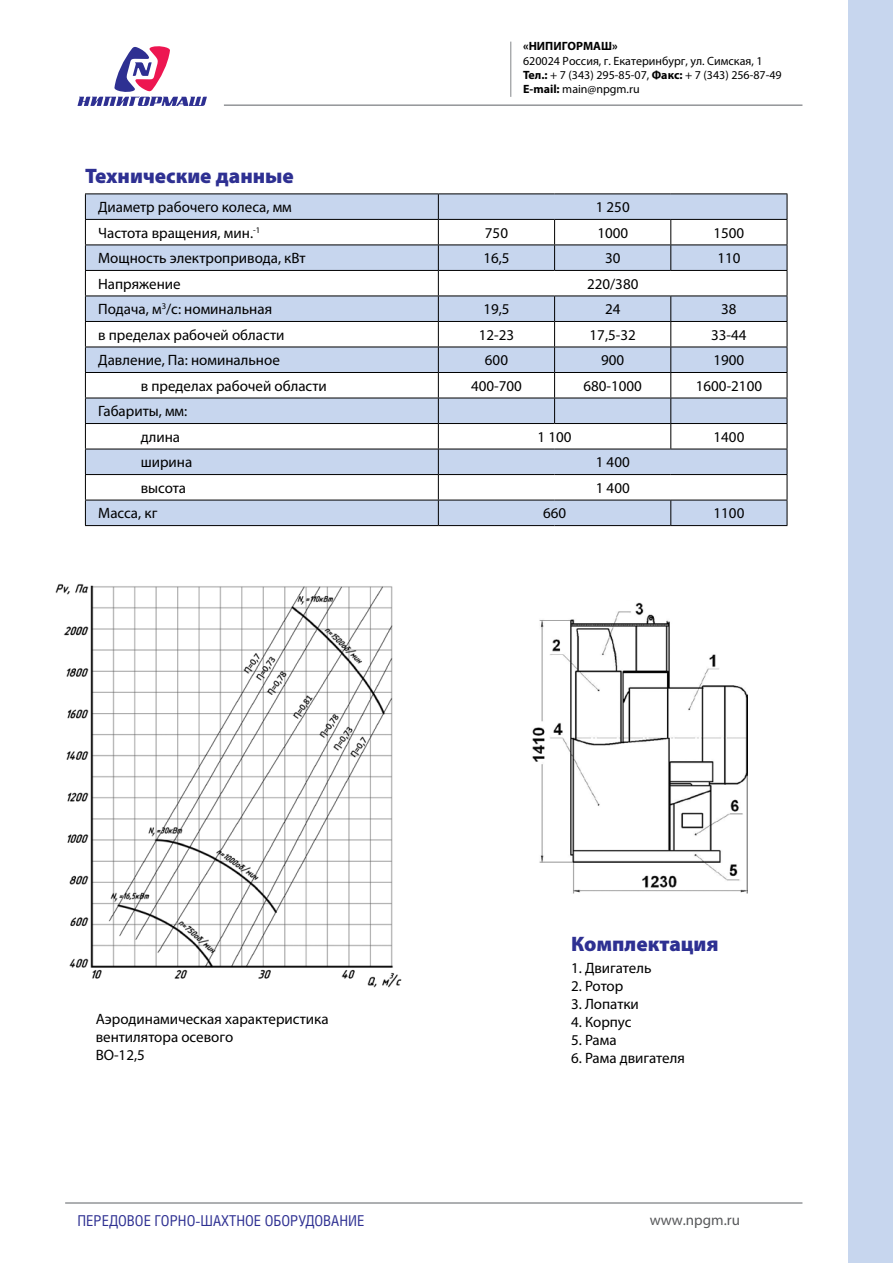
<style>
.page{position:relative;width:893px;height:1263px;background:#fff}
.page>*{position:absolute;margin:0;border:0;box-sizing:border-box;transform-origin:0 0}
.t1{font:900 21px "Myriad Pro";color:#2e3092}
.t2{font:15px/18px "Myriad Pro";color:#000}
.t3{font:15px "Helios Cond";color:#2e3092}
.t4{font:15px "Myriad Pro";color:#58595b}
.t5{font:12px/14.5px "Myriad Pro";color:#000}
.t6{font:700 12px "Myriad Pro";color:#000}
.s1{font-weight:700}
</style>
<div class="page">
<hr style="left:65px;top:1202px;width:737px;height:2px;background:#939598">
<svg style="left:78px;top:46px;width:129px;height:60px"></svg>
<hr style="left:224px;top:104px;width:578px;height:2px;background:#939598">
<hr style="left:510px;top:42px;width:1px;height:55px;background:#939598">
<div style="left:848px;top:0;width:45px;height:1263px;background:#c7d6ee"></div>
<img style="left:55px;top:584px;width:347px;height:404px">
<img style="left:532px;top:602px;width:215px;height:291px">
<svg style="left:86px;top:194px;width:701px;height:331px;fill:#c7d6ee"></svg>
<svg style="left:86px;top:424px;width:701px;height:76px"></svg>
<hr style="left:85px;top:193px;width:353px;height:1px;background:#000">
<hr style="left:438px;top:193px;width:117px;height:1px;background:#000">
<hr style="left:555px;top:193px;width:116px;height:1px;background:#000">
<hr style="left:671px;top:193px;width:116px;height:1px;background:#000">
<hr style="left:85px;top:219px;width:353px;height:1px;background:#000">
<hr style="left:438px;top:219px;width:117px;height:1px;background:#000">
<hr style="left:555px;top:219px;width:116px;height:1px;background:#000">
<hr style="left:671px;top:219px;width:116px;height:1px;background:#000">
<hr style="left:85px;top:245px;width:353px;height:1px;background:#000">
<hr style="left:438px;top:245px;width:117px;height:1px;background:#000">
<hr style="left:555px;top:245px;width:116px;height:1px;background:#000">
<svg style="left:554px;top:220px;width:1px;height:50px"></svg>
<hr style="left:671px;top:245px;width:116px;height:1px;background:#000">
<svg style="left:670px;top:220px;width:1px;height:50px"></svg>
<hr style="left:85px;top:270px;width:353px;height:1px;background:#000">
<hr style="left:438px;top:270px;width:117px;height:1px;background:#000">
<hr style="left:555px;top:270px;width:116px;height:1px;background:#000">
<hr style="left:671px;top:270px;width:116px;height:1px;background:#000">
<hr style="left:85px;top:296px;width:353px;height:1px;background:#000">
<hr style="left:438px;top:296px;width:117px;height:1px;background:#000">
<hr style="left:555px;top:296px;width:116px;height:1px;background:#000">
<hr style="left:671px;top:296px;width:116px;height:1px;background:#000">
<hr style="left:85px;top:321px;width:353px;height:1px;background:#000">
<hr style="left:438px;top:321px;width:117px;height:1px;background:#000">
<hr style="left:555px;top:321px;width:116px;height:1px;background:#000">
<hr style="left:671px;top:321px;width:116px;height:1px;background:#000">
<hr style="left:85px;top:347px;width:353px;height:1px;background:#000">
<hr style="left:438px;top:347px;width:117px;height:1px;background:#000">
<hr style="left:555px;top:347px;width:116px;height:1px;background:#000">
<hr style="left:671px;top:347px;width:116px;height:1px;background:#000">
<hr style="left:85px;top:372px;width:353px;height:1px;background:#000">
<hr style="left:438px;top:372px;width:117px;height:1px;background:#000">
<hr style="left:555px;top:372px;width:116px;height:1px;background:#000">
<hr style="left:671px;top:372px;width:116px;height:1px;background:#000">
<hr style="left:85px;top:398px;width:353px;height:1px;background:#000">
<hr style="left:438px;top:398px;width:117px;height:1px;background:#000">
<hr style="left:555px;top:398px;width:116px;height:1px;background:#000">
<svg style="left:554px;top:296px;width:1px;height:127px"></svg>
<hr style="left:671px;top:398px;width:116px;height:1px;background:#000">
<hr style="left:85px;top:423px;width:353px;height:1px;background:#000">
<hr style="left:438px;top:423px;width:117px;height:1px;background:#000">
<hr style="left:555px;top:423px;width:116px;height:1px;background:#000">
<hr style="left:671px;top:423px;width:116px;height:1px;background:#000">
<svg style="left:670px;top:296px;width:1px;height:153px"></svg>
<hr style="left:85px;top:449px;width:353px;height:1px;background:#000">
<hr style="left:438px;top:449px;width:117px;height:1px;background:#000">
<hr style="left:555px;top:449px;width:116px;height:1px;background:#000">
<hr style="left:671px;top:449px;width:116px;height:1px;background:#000">
<hr style="left:85px;top:474px;width:353px;height:1px;background:#000">
<hr style="left:438px;top:474px;width:117px;height:1px;background:#000">
<hr style="left:555px;top:474px;width:116px;height:1px;background:#000">
<hr style="left:671px;top:474px;width:116px;height:1px;background:#000">
<hr style="left:85px;top:500px;width:353px;height:1px;background:#000">
<svg style="left:85px;top:194px;width:1px;height:331px"></svg>
<hr style="left:438px;top:500px;width:117px;height:1px;background:#000">
<svg style="left:438px;top:194px;width:1px;height:331px"></svg>
<hr style="left:555px;top:500px;width:116px;height:1px;background:#000">
<hr style="left:671px;top:500px;width:116px;height:1px;background:#000">
<svg style="left:670px;top:500px;width:1px;height:25px"></svg>
<svg style="left:787px;top:194px;width:1px;height:331px"></svg>
<hr style="left:85px;top:525px;width:353px;height:1px;background:#000">
<hr style="left:438px;top:525px;width:117px;height:1px;background:#000">
<hr style="left:555px;top:525px;width:116px;height:1px;background:#000">
<hr style="left:671px;top:525px;width:116px;height:1px;background:#000">
<p class="t6" style="left:523px;top:38px;width:96px">«НИПИГОРМАШ»</p>
<p class="t5" style="left:523px;top:53px;width:260px">620024 Россия, г. Екатеринбург, ул. Симская, 1<br><span class="s1">Тел.:</span> + 7 (343) 295-85-07, <span class="s1">Факс:</span> + 7 (343) 256-87-49<br><span class="s1">E-mail:</span> main@npgm.ru</p>
<h1 class="t1" style="left:85px;top:164px;width:210px">Технические данные</h1>
<p class="t2" style="left:98px;top:198px;width:195px">Диаметр рабочего колеса, мм</p>
<p class="t2" style="left:596px;top:198px;width:35px">1 250</p>
<p class="t2" style="left:98px;top:223px;width:164px">Частота вращения, мин.<sup>-1</sup></p>
<p class="t2" style="left:485px;top:223px;width:25px">750</p>
<p class="t2" style="left:597px;top:223px;width:32px">1000</p>
<p class="t2" style="left:713px;top:223px;width:32px">1500</p>
<p class="t2" style="left:98px;top:249px;width:209px">Мощность электропривода, кВт</p>
<p class="t2" style="left:483px;top:249px;width:28px">16,5</p>
<p class="t2" style="left:605px;top:249px;width:17px">30</p>
<p class="t2" style="left:717px;top:249px;width:25px">110</p>
<p class="t2" style="left:98px;top:275px;width:84px">Напряжение</p>
<p class="t2" style="left:587px;top:275px;width:53px">220/380</p>
<p class="t2" style="left:98px;top:300px;width:175px">Подача, м<sup>3</sup>/с: номинальная</p>
<p class="t2" style="left:483px;top:300px;width:28px">19,5</p>
<p class="t2" style="left:605px;top:300px;width:17px">24</p>
<p class="t2" style="left:721px;top:300px;width:17px">38</p>
<p class="t2" style="left:98px;top:326px;width:188px">в пределах рабочей области</p>
<p class="t2" style="left:479px;top:326px;width:37px">12-23</p>
<p class="t2" style="left:590px;top:326px;width:48px">17,5-32</p>
<p class="t2" style="left:711px;top:326px;width:37px">33-44</p>
<p class="t2" style="left:98px;top:351px;width:183px">Давление, Па: номинальное</p>
<p class="t2" style="left:485px;top:351px;width:25px">600</p>
<p class="t2" style="left:601px;top:351px;width:25px">900</p>
<p class="t2" style="left:714px;top:351px;width:32px">1900</p>
<p class="t2" style="left:141px;top:377px;width:188px">в пределах рабочей области</p>
<p class="t2" style="left:471px;top:377px;width:52px">400-700</p>
<p class="t2" style="left:583px;top:377px;width:60px">680-1000</p>
<p class="t2" style="left:696px;top:377px;width:68px">1600-2100</p>
<p class="t2" style="left:141px;top:398px;width:48px;line-height:25.5px;text-indent:-43px">Габариты, мм: длина</p>
<p class="t2" style="left:538px;top:428px;width:35px">1 100</p>
<p class="t2" style="left:714px;top:428px;width:32px">1400</p>
<p class="t2" style="left:141px;top:453px;width:53px">ширина</p>
<p class="t2" style="left:596px;top:453px;width:35px">1 400</p>
<p class="t2" style="left:141px;top:479px;width:47px">высота</p>
<p class="t2" style="left:596px;top:479px;width:35px">1 400</p>
<p class="t2" style="left:98px;top:504px;width:61px">Масса, кг</p>
<p class="t2" style="left:543px;top:504px;width:25px">660</p>
<p class="t2" style="left:714px;top:504px;width:32px">1100</p>
<p class="t2" style="left:96px;top:1010px;width:235px">Аэродинамическая характеристика вентилятора осевого<br>ВО-12,5</p>
<h1 class="t1" style="left:571px;top:932px;width:149px">Комплектация</h1>
<p class="t2" style="left:571px;top:959px;width:82px">1. Двигатель</p>
<p class="t2" style="left:571px;top:977px;width:54px">2. Ротор</p>
<p class="t2" style="left:571px;top:995px;width:69px">3. Лопатки</p>
<p class="t2" style="left:571px;top:1013px;width:62px">4. Корпус</p>
<p class="t2" style="left:571px;top:1031px;width:47px">5. Рама</p>
<p class="t2" style="left:571px;top:1049px;width:115px">6. Рама двигателя</p>
<p class="t3" style="left:78px;top:1211px;width:288px">Передовое горно-шахтное оборудование</p>
<p class="t4" style="left:650px;top:1211px;width:92px">www.npgm.ru</p>
</div>
